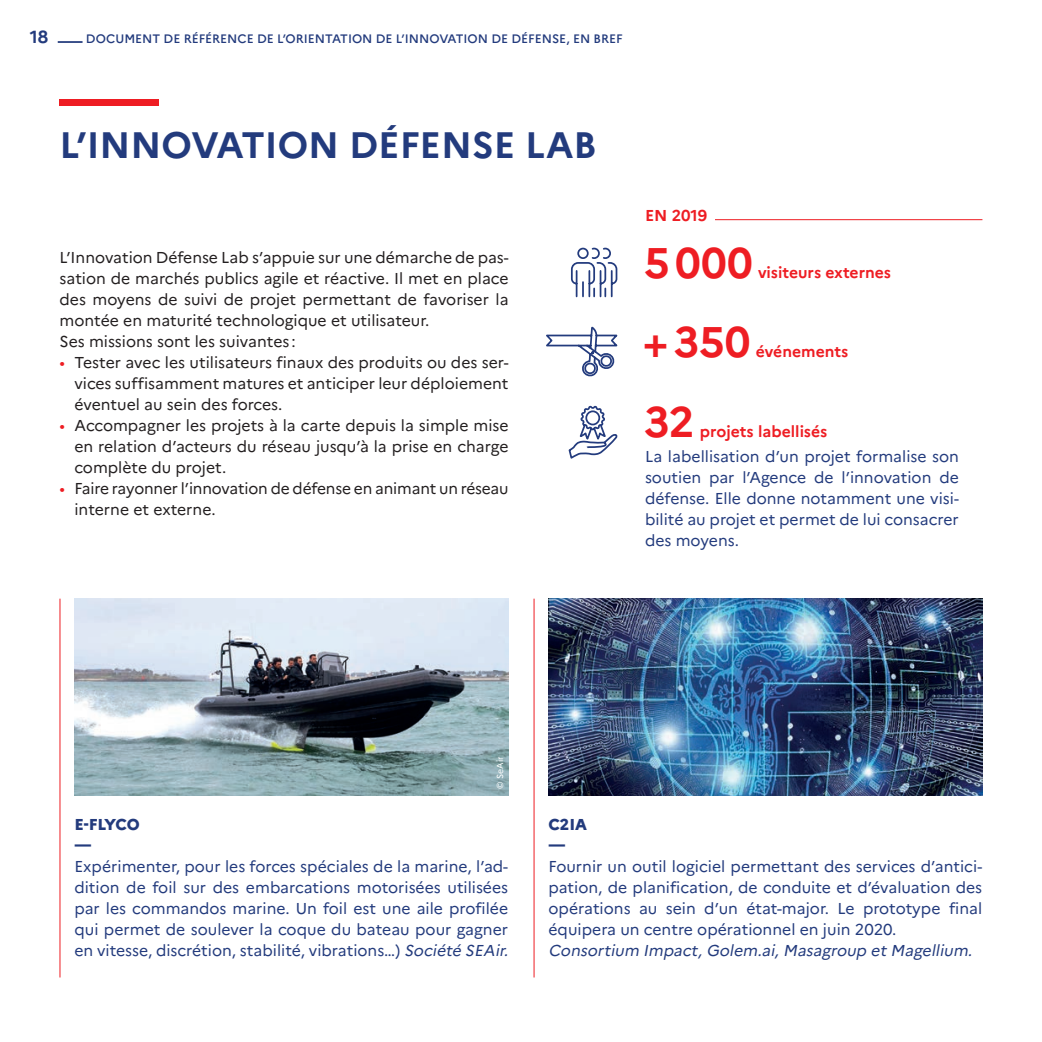
<style>
.page{position:relative;width:1042px;height:1042px;background:#fff}
.page>*{position:absolute;margin:0;border:0;box-sizing:border-box;transform-origin:0 0}
.t1{font:700 42.7px "Marianne";letter-spacing:.005em;color:#ee1d23}
.Titre{font:700 36.75px "Marianne";color:#233b7d}
.t2{font:700 17.5px "Marianne";color:#233b7d}
.Texte_bleu{font:15.75px/21px "Marianne";color:#233b7d;text-align:justify}
.Texte_courant{font:15.75px/21px "Marianne";color:#231f20;text-align:justify}
.t3{font:700 15.75px "Marianne";color:#ee1d23}
.Texte_bleu-2{font:italic 15.75px "Marianne";color:#233b7d}
.titre_bleu{font:800 15.75px "Marianne";color:#233b7d}
.t4{font:500 12.25px "Marianne";color:#233b7d}
.t5{font:8.75px "Marianne";letter-spacing:.01em;color:#fff}
.s1{color:#ee1d23}
.s2{font-style:italic}
</style>
<div class="page">
<hr style="left:58px;top:41px;width:25px;height:2px;background:#233b7d">
<div style="left:60px;top:100px;width:99px;height:6px;background:#ee1d23"></div>
<svg style="left:568px;top:405px;width:50px;height:54px"></svg>
<svg style="left:546px;top:247px;width:72px;height:130px"></svg>
<img style="left:74px;top:599px;width:434px;height:196px">
<img style="left:548px;top:599px;width:434px;height:196px">
<hr style="left:60px;top:599px;width:1px;height:378px;background:#ee1d23">
<hr style="left:533px;top:599px;width:1px;height:378px;background:#ee1d23">
<hr style="left:715px;top:219px;width:267px;height:1px;background:#ee1d23">
<p class="t2" style="left:30px;top:26px;width:20px">18</p>
<p class="t4" style="left:86px;top:31px;width:538px">DOCUMENT DE RÉFÉRENCE DE L’ORIENTATION DE L’INNOVATION DE DÉFENSE, EN BREF</p>
<p class="Titre" style="left:60px;top:122px;width:538px">L’INNOVATION DÉFENSE LAB</p>
<p class="Texte_courant" style="left:60px;top:246px;width:450px">L’Innovation Défense Lab s’appuie sur une démarche de pas&shy;sation de marchés publics agile et réactive. Il met en place des moyens de suivi de projet permettant de favoriser la montée en maturité technologique et utilisateur.</p>
<p class="Texte_courant" style="left:60px;top:330px;width:238px">Ses missions sont les suivantes :</p>
<p class="Texte_courant" style="left:74px;top:351px;width:436px;text-indent:-15px"><span class="s1">•</span> Tester avec les utilisateurs finaux des produits ou des ser&shy;vices suffisamment matures et anticiper leur déploiement éventuel au sein des forces.</p>
<p class="Texte_courant" style="left:74px;top:414px;width:436px;text-indent:-15px"><span class="s1">•</span> Accompagner les projets à la carte depuis la simple mise en relation d’acteurs du réseau jusqu’à la prise en charge complète du projet.</p>
<p class="Texte_courant" style="left:74px;top:477px;width:436px;text-indent:-15px"><span class="s1">•</span> Faire rayonner l’innovation de défense en animant un réseau interne et externe.</p>
<p class="t3" style="left:645px;top:205px;width:64px">EN 2019</p>
<p class="t1" style="left:644px;top:237px;width:110px">5000</p>
<p class="t3" style="left:758px;top:263px;width:134px">visiteurs externes</p>
<p class="t1" style="left:643px;top:316px;width:109px">+350</p>
<p class="t3" style="left:756px;top:342px;width:94px">événements</p>
<p class="t1" style="left:644px;top:395px;width:52px">32</p>
<p class="t3" style="left:700px;top:421px;width:129px">projets labellisés</p>
<p class="Texte_bleu" style="left:645px;top:446px;width:315px">La labellisation d’un projet formalise son soutien par l’Agence de l’innovation de défense. Elle donne notamment une visi&shy;bilité au projet et permet de lui consacrer des moyens.</p>
<p class="t5" style="left:495px;top:789px;width:34px;rotate:-90deg">© SeAir</p>
<p class="titre_bleu" style="left:74px;top:814px;width:67px">E-FLYCO</p>
<p class="titre_bleu" style="left:74px;top:835px;width:19px">—</p>
<p class="Texte_bleu" style="left:74px;top:855px;width:438px;text-align:left">Expérimenter, pour les forces spéciales de la marine, l’ad&shy;dition de foil sur des embarcations motorisées utilisées par les commandos marine. Un foil est une aile profilée qui permet de soulever la coque du bateau pour gagner en vitesse, discrétion, stabilité, vibrations…) <span class="s2">Société SEAir.</span></p>
<p class="titre_bleu" style="left:548px;top:814px;width:40px">C2IA</p>
<p class="titre_bleu" style="left:548px;top:835px;width:19px">—</p>
<p class="Texte_bleu" style="left:548px;top:855px;width:435px">Fournir un outil logiciel permettant des services d’antici&shy;pation, de planification, de conduite et d’évaluation des opérations au sein d’un état-major. Le prototype final équipera un centre opérationnel en juin 2020.</p>
<p class="Texte_bleu-2" style="left:548px;top:940px;width:428px">Consortium Impact,Golem.ai,Masagroup et Magellium.</p>
</div>
